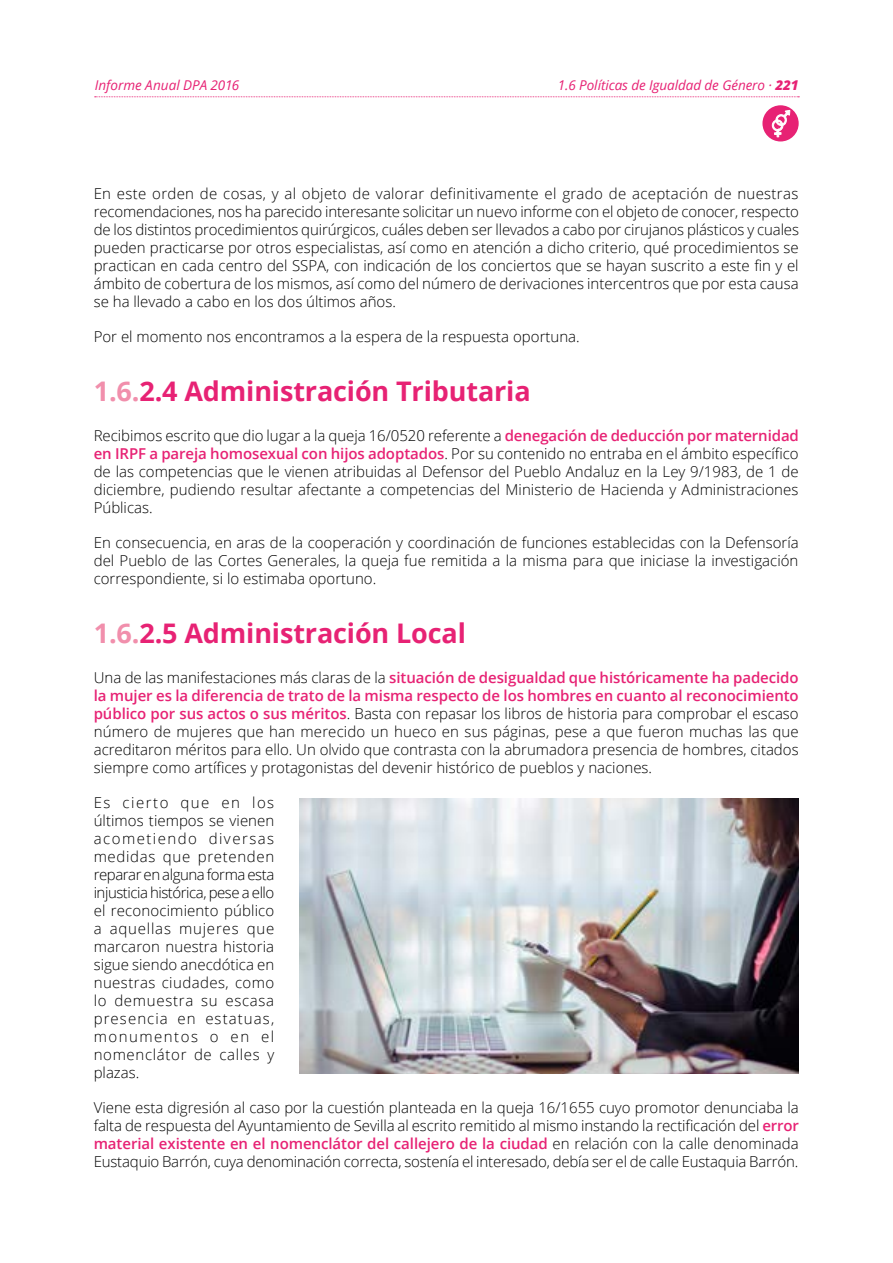
<style>
.page{position:relative;width:893px;height:1263px;background:#fff}
.page>*{position:absolute;margin:0;border:0;box-sizing:border-box;transform-origin:0 0}
.t1{font:700 27px "Open Sans";letter-spacing:-.005em;color:#e72274}
.t2{font:300 15px/18px "Open Sans";color:#000;text-align:justify}
.t3{font:italic 13.5px "Open Sans";letter-spacing:-.005em;color:#e72274}
.s1{font-weight:800}
.s2{color:#f18fac}
.s3{font-weight:600;color:#e72274}
</style>
<div class="page">
<svg style="left:95px;top:96px;width:704px;height:46px"></svg>
<img style="left:300px;top:798px;width:499px;height:276px">
<p class="t3" style="left:95px;top:76px;width:146px">Informe Anual DPA 2016</p>
<p class="t3" style="left:558px;top:76px;width:242px">1.6 Políticas de Igualdad de Género · <span class="s1">221</span></p>
<p class="t2" style="left:94px;top:184px;width:707px">En este orden de cosas, y al objeto de valorar definitivamente el grado de aceptación de nuestras recomendaciones, nos ha parecido interesante solicitar un nuevo informe con el objeto de conocer, respecto de los distintos procedimientos quirúrgicos, cuáles deben ser llevados a cabo por cirujanos plásticos y cuales pueden practicarse por otros especialistas, así como en atención a dicho criterio, qué procedimientos se practican en cada centro del SSPA, con indicación de los conciertos que se hayan suscrito a este fin y el ámbito de cobertura de los mismos, así como del número de derivaciones intercentros que por esta causa se ha llevado a cabo en los dos últimos años.</p>
<p class="t2" style="left:94px;top:327px;width:487px">Por el momento nos encontramos a la espera de la respuesta oportuna.</p>
<h1 class="t1" style="left:94px;top:372px;width:438px"><span class="s2">1.6.</span>2.4 Administración Tributaria</h1>
<p class="t2" style="left:94px;top:426px;width:707px">Recibimos escrito que dio lugar a la queja 16/0520 referente a <span class="s3">denegación de deducción por maternidad en IRPF a pareja homosexual con hijos adoptados</span>. Por su contenido no entraba en el ámbito específico de las competencias que le vienen atribuidas al Defensor del Pueblo Andaluz en la Ley 9/1983, de 1 de diciembre, pudiendo resultar afectante a competencias del Ministerio de Hacienda y Administraciones Públicas.</p>
<p class="t2" style="left:94px;top:533px;width:706px">En consecuencia, en aras de la cooperación y coordinación de funciones establecidas con la Defensoría del Pueblo de las Cortes Generales, la queja fue remitida a la misma para que iniciase la investigación correspondiente, si lo estimaba oportuno.</p>
<h1 class="t1" style="left:94px;top:615px;width:374px"><span class="s2">1.6.</span>2.5 Administración Local</h1>
<p class="t2" style="left:94px;top:668px;width:706px">Una de las manifestaciones más claras de la <span class="s3">situación de desigualdad que históricamente ha padecido la mujer es la diferencia de trato de la misma respecto de los hombres en cuanto al reconocimiento público por sus actos o sus méritos</span>. Basta con repasar los libros de historia para comprobar el escaso número de mujeres que han merecido un hueco en sus páginas, pese a que fueron muchas las que acreditaron méritos para ello. Un olvido que contrasta con la abrumadora presencia de hombres, citados siempre como artífices y protagonistas del devenir histórico de pueblos y naciones.</p>
<p class="t2" style="left:94px;top:793px;width:182px">Es cierto que en los últimos tiempos se vienen acometiendo diversas medidas que pretenden reparar en alguna forma esta injusticia histórica, pese a ello el reconocimiento público a aquellas mujeres que marcaron nuestra historia sigue siendo anecdótica en nuestras ciudades, como lo demuestra su escasa presencia en estatuas, monumentos o en el nomenclátor de calles y plazas.</p>
<p class="t2" style="left:94px;top:1098px;width:707px">Viene esta digresión al caso por la cuestión planteada en la queja 16/1655 cuyo promotor denunciaba la falta de respuesta del Ayuntamiento de Sevilla al escrito remitido al mismo instando la rectificación del <span class="s3">error material existente en el nomenclátor del callejero de la ciudad</span> en relación con la calle denominada Eustaquio Barrón, cuya denominación correcta, sostenía el interesado, debía ser el de calle Eustaquia Barrón.</p>
</div>
